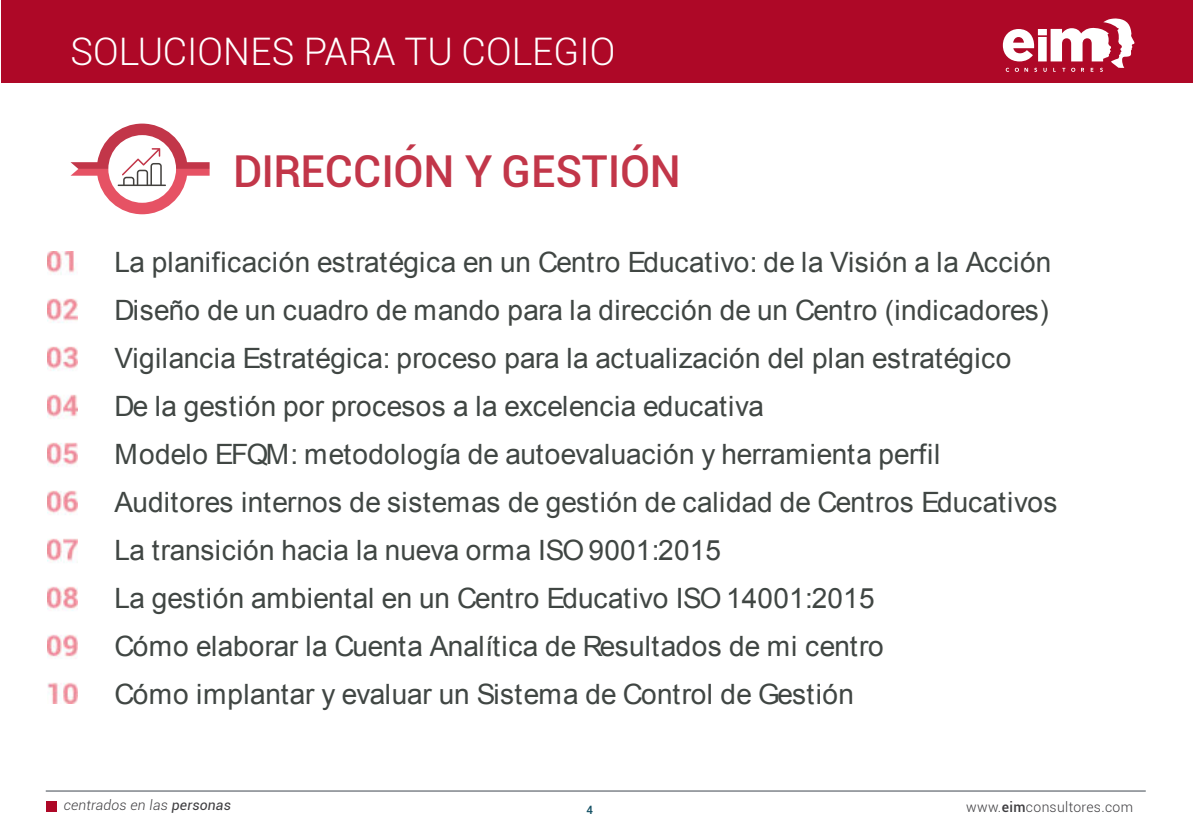
<style>
.page{position:relative;width:1193px;height:840px;background:#fff}
.page>*{position:absolute;margin:0;border:0;box-sizing:border-box;transform-origin:0 0}
.t1{font:500 44px "Roboto";letter-spacing:-.005em;color:#c23649}
.t2{font:300 38px "Roboto";color:#fff}
.t3{font:28px/48px "Arial";letter-spacing:.005em;color:#404643}
.t4{font:italic 300 14px "Roboto";letter-spacing:.015em;color:#3e3d40}
.t5{font:300 14px "Roboto";letter-spacing:.03em;color:#3e3d40}
.t6{font:500 11.6px "Roboto";color:#135064}
.s1{font-weight:400}
.s2{font-weight:500}
</style>
<div class="page">
<div style="left:1px;top:0;width:1191px;height:83px;background:#ae0827"></div>
<hr style="left:46px;top:791px;width:1099px;height:1px;background:#3f4750">
<svg style="left:1002px;top:18px;width:132px;height:54px"></svg>
<div style="left:47px;top:801px;width:10px;height:10px;background:#ae0827"></div>
<img style="left:47px;top:251px;width:30px;height:453px">
<svg style="left:70px;top:124px;width:140px;height:90px"></svg>
<h2 class="t2" style="left:70px;top:37px;width:546px">SOLUCIONES PARA TU COLEGIO</h2>
<h1 class="t1" style="left:233px;top:154px;width:449px">DIRECCIÓN Y GESTIÓN</h1>
<p class="t3" style="left:114px;top:240px;width:944px">La planificación estratégica en un Centro Educativo: de la Visión a la Acción Diseño de un cuadro de mando para la dirección de un Centro (indicadores)<br>Vigilancia Estratégica: proceso para la actualización del plan estratégico<br>De la gestión por procesos a la excelencia educativa<br>Modelo EFQM: metodología de autoevaluación y herramienta perfil Auditores internos de sistemas de gestión de calidad de Centros Educativos La transición hacia la nueva orma ISO 9001:2015<br>La gestión ambiental en un Centro Educativo ISO 14001:2015<br>Cómo elaborar la Cuenta Analítica de Resultados de mi centro<br>Cómo implantar y evaluar un Sistema de Control de Gestión</p>
<p class="t4" style="left:64px;top:800px;width:169px">centrados en las <span class="s1">personas</span></p>
<p class="t6" style="left:586px;top:806px;width:8px">4</p>
<p class="t5" style="left:966px;top:802px;width:169px">www.<span class="s2">eim</span>consultores.com</p>
</div>
